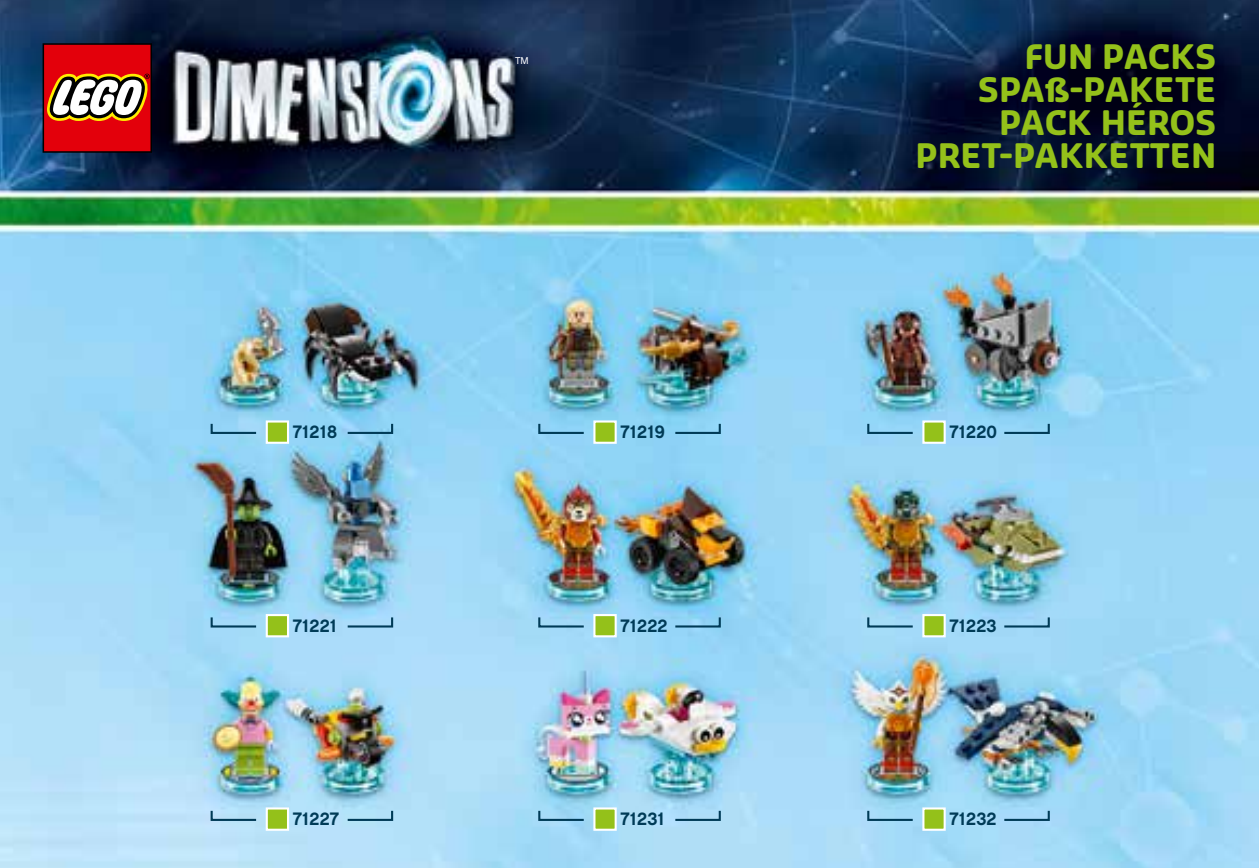
<style>
.page{position:relative;width:1259px;height:868px;background:#fff}
.page>*{position:absolute;margin:0;border:0;box-sizing:border-box;transform-origin:0 0}
.t1{font:700 33px/33px "Sansa Soft Std";color:#94c11a;text-align:right}
.t2{font:700 18px "LEGO Chalet 60";color:#003b57}
.t3{font:9.9px "LEGO Chalet 60";color:#fff}
</style>
<div class="page">
<img style="left:0;top:0;width:1259px;height:867px">
<svg style="left:43px;top:43px;width:109px;height:110px"></svg>
<svg style="left:345px;top:421px;width:49px;height:14px"></svg>
<svg style="left:673px;top:421px;width:49px;height:14px"></svg>
<svg style="left:1002px;top:421px;width:49px;height:14px"></svg>
<svg style="left:345px;top:615px;width:49px;height:13px"></svg>
<svg style="left:673px;top:615px;width:49px;height:13px"></svg>
<svg style="left:1002px;top:615px;width:49px;height:13px"></svg>
<svg style="left:345px;top:808px;width:49px;height:13px"></svg>
<svg style="left:673px;top:808px;width:49px;height:13px"></svg>
<svg style="left:1002px;top:808px;width:49px;height:13px"></svg>
<svg style="left:209px;top:421px;width:49px;height:14px"></svg>
<svg style="left:537px;top:421px;width:49px;height:14px"></svg>
<svg style="left:866px;top:421px;width:49px;height:14px"></svg>
<svg style="left:209px;top:615px;width:49px;height:13px"></svg>
<svg style="left:537px;top:615px;width:49px;height:13px"></svg>
<svg style="left:866px;top:615px;width:49px;height:13px"></svg>
<svg style="left:209px;top:808px;width:49px;height:13px"></svg>
<svg style="left:537px;top:808px;width:49px;height:13px"></svg>
<svg style="left:866px;top:808px;width:49px;height:13px"></svg>
<svg style="left:265px;top:419px;width:25px;height:26px"></svg>
<svg style="left:592px;top:419px;width:26px;height:26px"></svg>
<svg style="left:921px;top:419px;width:25px;height:26px"></svg>
<svg style="left:265px;top:613px;width:25px;height:25px"></svg>
<svg style="left:592px;top:613px;width:26px;height:25px"></svg>
<svg style="left:921px;top:613px;width:25px;height:25px"></svg>
<svg style="left:265px;top:806px;width:25px;height:25px"></svg>
<svg style="left:592px;top:806px;width:26px;height:25px"></svg>
<svg style="left:921px;top:806px;width:25px;height:25px"></svg>
<p class="t3" style="left:515px;top:55px;width:15px">TM</p>
<h1 class="t1" style="left:915px;top:39px;width:302px">FUN PACKS<br>SPAß-PAKETE<br>PACK HÉROS<br>PRET-PAKKETTEN</h1>
<p class="t2" style="left:293px;top:420px;width:46px">71218</p>
<p class="t2" style="left:620px;top:420px;width:46px">71219</p>
<p class="t2" style="left:949px;top:420px;width:49px">71220</p>
<p class="t2" style="left:293px;top:614px;width:46px">71221</p>
<p class="t2" style="left:620px;top:614px;width:49px">71222</p>
<p class="t2" style="left:949px;top:614px;width:49px">71223</p>
<p class="t2" style="left:293px;top:807px;width:48px">71227</p>
<p class="t2" style="left:620px;top:807px;width:46px">71231</p>
<p class="t2" style="left:949px;top:807px;width:49px">71232</p>
</div>
